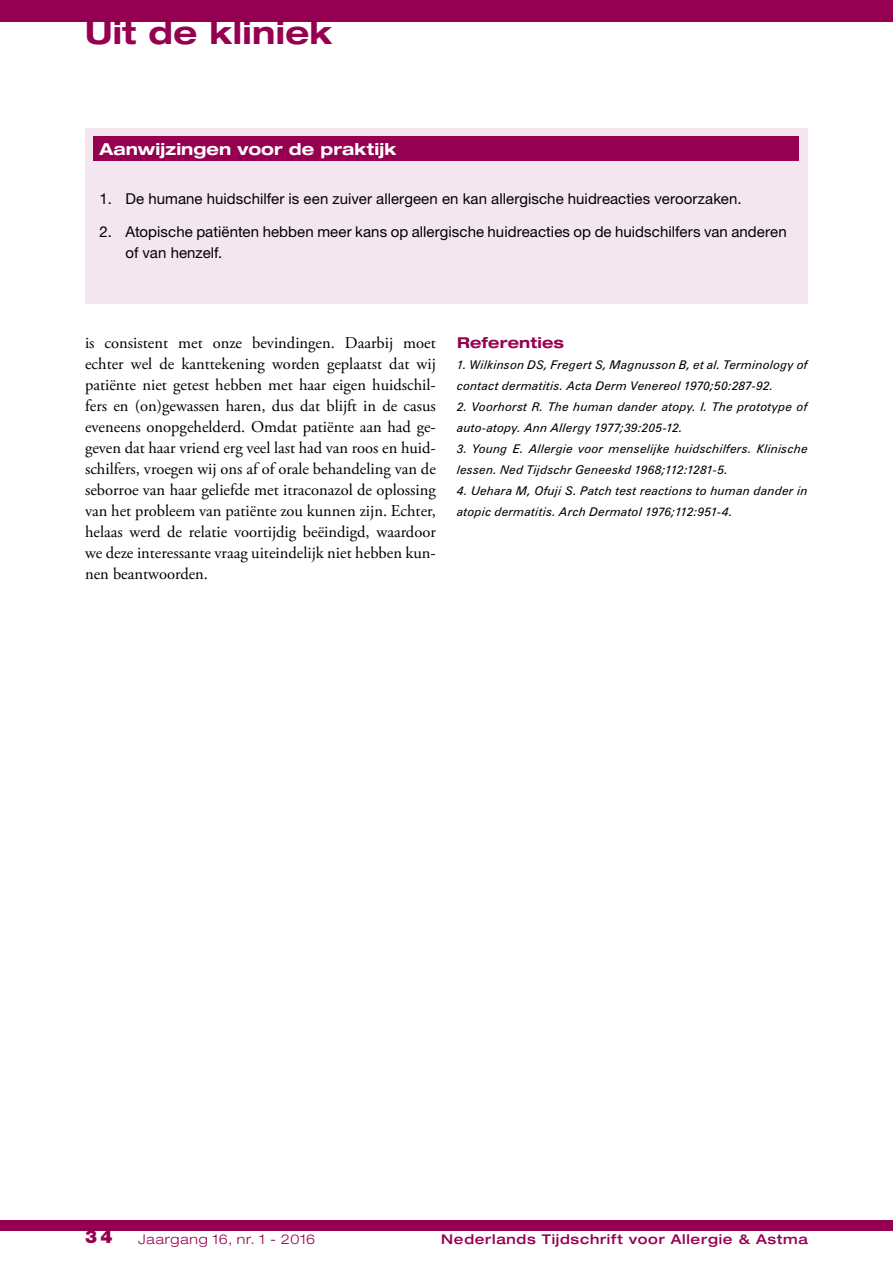
<style>
.page{position:relative;width:893px;height:1263px;background:#fff}
.page>*{position:absolute;margin:0;border:0;box-sizing:border-box;transform-origin:0 0}
.t1{font:700 expanded 31.5px "Helvetica Neue";letter-spacing:.01em;color:#960050}
.t2{font:900 18px "Helvetica Neue";color:#960050}
.t3{font:16.5px/21px "Adobe Garamond Pro";color:#000;text-align:justify}
.t4{font:700 expanded 16.5px "Helvetica Neue";letter-spacing:.005em;color:#fff}
.t5{font:15px/21px "Helvetica Neue";letter-spacing:.005em;color:#000}
.t6{font:700 expanded 15px "Helvetica Neue";letter-spacing:.01em;color:#960050}
.t7{font:500 expanded 13.5px "Helvetica Neue";letter-spacing:.05em;color:#960050}
.t8{font:300 expanded 13.5px "Helvetica Neue";letter-spacing:.06em;color:#960050}
.t9{font:italic 12px/21px "Zurich BT";letter-spacing:.01em;color:#000}
</style>
<div class="page">
<div style="left:0;top:1220px;width:893px;height:11px;background:#960050"></div>
<div style="left:0;top:0;width:893px;height:21px;background:#960050"></div>
<div style="left:85px;top:128px;width:723px;height:175px;background:#f4e6ee"></div>
<div style="left:94px;top:136px;width:705px;height:25px;background:#960050"></div>
<h1 class="t1" style="left:85px;top:13px;width:249px">Uit de kliniek</h1>
<p class="t4" style="left:100px;top:139px;width:298px">Aanwijzingen voor de praktijk</p>
<p class="t5" style="left:100px;top:188px;width:643px">1. De humane huidschilfer is een zuiver allergeen en kan allergische huidreacties veroorzaken.</p>
<p class="t5" style="left:125px;top:220px;width:663px;text-indent:-26px">2. Atopische patiënten hebben meer kans op allergische huidreacties op de huidschilfers van anderen of van henzelf.</p>
<p class="t3" style="left:85px;top:333px;width:352px">is consistent met onze bevindingen. Daarbij moet echter wel de kanttekening worden geplaatst dat wij patiënte niet getest hebben met haar eigen huidschil&shy;fers en (on)gewassen haren, dus dat blijft in de casus eveneens onopgehelderd. Omdat patiënte aan had ge&shy;geven dat haar vriend erg veel last had van roos en huid&shy;schilfers, vroegen wij ons af of orale behandeling van de seborroe van haar geliefde met itraconazol de oplossing van het probleem van patiënte zou kunnen zijn. Echter, helaas werd de relatie voortijdig beëindigd, waardoor we deze interessante vraag uiteindelijk niet hebben kun&shy;nen beantwoorden.</p>
<p class="t6" style="left:457px;top:333px;width:108px">Referenties</p>
<p class="t9" style="left:457px;top:354px;width:352px">1. Wilkinson DS, Fregert S, Magnusson B, et al. Terminology of contact dermatitis. Acta Derm Venereol 1970;50:287-92.</p>
<p class="t9" style="left:457px;top:396px;width:352px">2. Voorhorst R. The human dander atopy. I. The prototype of auto-atopy. Ann Allergy 1977;39:205-12.</p>
<p class="t9" style="left:457px;top:438px;width:352px">3. Young E. Allergie voor menselijke huidschilfers. Klinische lessen. Ned Tijdschr Geneeskd 1968;112:1281-5.</p>
<p class="t9" style="left:457px;top:480px;width:352px">4. Uehara M, Ofuji S. Patch test reactions to human dander in atopic dermatitis. Arch Dermatol 1976;112:951-4.</p>
<p class="t2" style="left:85px;top:1226px;width:29px">34</p>
<p class="t8" style="left:138px;top:1231px;width:179px">Jaargang 16, nr. 1 - 2016</p>
<p class="t7" style="left:441px;top:1230px;width:368px">Nederlands Tijdschrift voor Allergie &amp; Astma</p>
</div>
